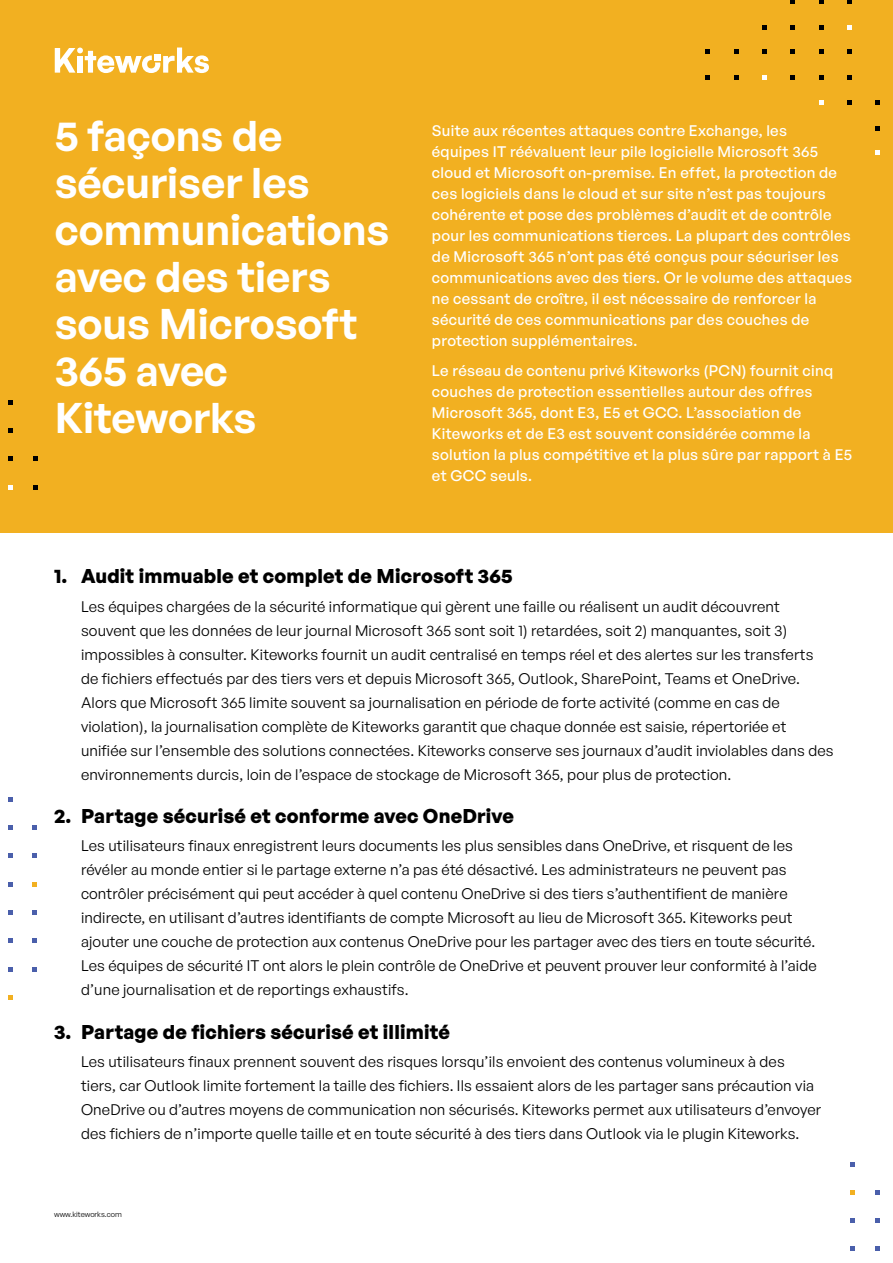
<style>
.page{position:relative;width:893px;height:1263px;background:#fff}
.page>*{position:absolute;margin:0;border:0;box-sizing:border-box;transform-origin:0 0}
.t1{font:600 41.85px/47.1px "General Sans";color:#fff}
.t2{font:700 19.5px "General Sans";letter-spacing:.01em;color:#000}
.t3{font:15px/24px "General Sans";letter-spacing:.01em;color:#000}
.t4{font:500 15px/21px "General Sans";letter-spacing:.02em;color:#fff}
.t5{font:7.5px "General Sans";color:#000}
</style>
<div class="page">
<div style="left:0;top:0;width:893px;height:532px;background:#f2b021"></div>
<svg style="left:55px;top:48px;width:154px;height:25px"></svg>
<svg style="left:875px;top:150px;width:5px;height:5px"></svg>
<svg style="left:875px;top:126px;width:5px;height:4px"></svg>
<svg style="left:875px;top:100px;width:5px;height:5px"></svg>
<svg style="left:790px;top:0;width:5px;height:4px"></svg>
<svg style="left:847px;top:0;width:5px;height:4px"></svg>
<svg style="left:819px;top:0;width:4px;height:4px"></svg>
<svg style="left:762px;top:25px;width:5px;height:5px"></svg>
<svg style="left:847px;top:25px;width:5px;height:5px"></svg>
<svg style="left:790px;top:25px;width:5px;height:5px"></svg>
<svg style="left:819px;top:25px;width:4px;height:5px"></svg>
<svg style="left:705px;top:49px;width:5px;height:5px"></svg>
<svg style="left:762px;top:49px;width:5px;height:5px"></svg>
<svg style="left:734px;top:49px;width:4px;height:5px"></svg>
<svg style="left:790px;top:49px;width:5px;height:5px"></svg>
<svg style="left:847px;top:49px;width:5px;height:5px"></svg>
<svg style="left:819px;top:49px;width:4px;height:5px"></svg>
<svg style="left:705px;top:75px;width:5px;height:4px"></svg>
<svg style="left:734px;top:75px;width:4px;height:4px"></svg>
<svg style="left:762px;top:75px;width:5px;height:4px"></svg>
<svg style="left:790px;top:75px;width:5px;height:4px"></svg>
<svg style="left:819px;top:75px;width:4px;height:4px"></svg>
<svg style="left:847px;top:75px;width:5px;height:4px"></svg>
<svg style="left:847px;top:100px;width:5px;height:5px"></svg>
<svg style="left:819px;top:100px;width:4px;height:5px"></svg>
<svg style="left:875px;top:1218px;width:5px;height:5px"></svg>
<svg style="left:875px;top:1190px;width:5px;height:5px"></svg>
<svg style="left:875px;top:1246px;width:5px;height:5px"></svg>
<svg style="left:850px;top:1162px;width:4px;height:5px"></svg>
<svg style="left:850px;top:1190px;width:4px;height:5px"></svg>
<svg style="left:850px;top:1218px;width:4px;height:5px"></svg>
<svg style="left:850px;top:1246px;width:4px;height:5px"></svg>
<svg style="left:33px;top:485px;width:5px;height:5px"></svg>
<svg style="left:33px;top:457px;width:5px;height:4px"></svg>
<svg style="left:8px;top:400px;width:4px;height:5px"></svg>
<svg style="left:8px;top:485px;width:4px;height:5px"></svg>
<svg style="left:8px;top:428px;width:4px;height:5px"></svg>
<svg style="left:8px;top:457px;width:4px;height:4px"></svg>
<svg style="left:32px;top:910px;width:5px;height:5px"></svg>
<svg style="left:32px;top:882px;width:5px;height:4px"></svg>
<svg style="left:32px;top:853px;width:5px;height:5px"></svg>
<svg style="left:32px;top:825px;width:5px;height:5px"></svg>
<svg style="left:32px;top:938px;width:5px;height:5px"></svg>
<svg style="left:32px;top:967px;width:5px;height:4px"></svg>
<svg style="left:8px;top:910px;width:4px;height:5px"></svg>
<svg style="left:8px;top:882px;width:4px;height:4px"></svg>
<svg style="left:8px;top:853px;width:4px;height:5px"></svg>
<svg style="left:8px;top:825px;width:4px;height:5px"></svg>
<svg style="left:8px;top:798px;width:4px;height:4px"></svg>
<svg style="left:8px;top:938px;width:4px;height:5px"></svg>
<svg style="left:8px;top:995px;width:4px;height:5px"></svg>
<svg style="left:8px;top:967px;width:4px;height:4px"></svg>
<h1 class="t1" style="left:55px;top:111px;width:336px">5 façons de sécuriser les communications avec des tiers sous Microsoft<br>365 avec<br>Kiteworks</h1>
<p class="t4" style="left:432px;top:120px;width:422px">Suite aux récentes attaques contre Exchange, les<br>équipes IT réévaluent leur pile logicielle Microsoft 365 cloud et Microsoft on-premise. En effet, la protection de ces logiciels dans le cloud et sur site n’est pas toujours cohérente et pose des problèmes d’audit et de contrôle pour les communications tierces. La plupart des contrôles de Microsoft 365 n’ont pas été conçus pour sécuriser les communications avec des tiers. Or le volume des attaques ne cessant de croître, il est nécessaire de renforcer la sécurité de ces communications par des couches de protection supplémentaires.</p>
<p class="t4" style="left:432px;top:360px;width:422px">Le réseau de contenu privé Kiteworks (PCN) fournit cinq couches de protection essentielles autour des offres Microsoft 365, dont E3, E5 et GCC. L’association de Kiteworks et de E3 est souvent considérée comme la solution la plus compétitive et la plus sûre par rapport à E5 et GCC seuls.</p>
<h2 class="t2" style="left:54px;top:563px;width:460px">1. Audit immuable et complet de Microsoft 365</h2>
<p class="t3" style="left:81px;top:594px;width:754px">Les équipes chargées de la sécurité informatique qui gèrent une faille ou réalisent un audit découvrent souvent que les données de leur journal Microsoft 365 sont soit 1) retardées, soit 2) manquantes, soit 3) impossibles à consulter. Kiteworks fournit un audit centralisé en temps réel et des alertes sur les transferts de fichiers effectués par des tiers vers et depuis Microsoft 365, Outlook, SharePoint, Teams et OneDrive.<br>Alors que Microsoft 365 limite souvent sa journalisation en période de forte activité (comme en cas de violation), la journalisation complète de Kiteworks garantit que chaque donnée est saisie, répertoriée et unifiée sur l’ensemble des solutions connectées. Kiteworks conserve ses journaux d’audit inviolables dans des environnements durcis, loin de l’espace de stockage de Microsoft 365, pour plus de protection.</p>
<h2 class="t2" style="left:54px;top:803px;width:461px">2. Partage sécurisé et conforme avec OneDrive</h2>
<p class="t3" style="left:81px;top:833px;width:737px">Les utilisateurs finaux enregistrent leurs documents les plus sensibles dans OneDrive, et risquent de les révéler au monde entier si le partage externe n’a pas été désactivé. Les administrateurs ne peuvent pas contrôler précisément qui peut accéder à quel contenu OneDrive si des tiers s’authentifient de manière indirecte, en utilisant d’autres identifiants de compte Microsoft au lieu de Microsoft 365. Kiteworks peut ajouter une couche de protection aux contenus OneDrive pour les partager avec des tiers en toute sécurité.<br>Les équipes de sécurité IT ont alors le plein contrôle de OneDrive et peuvent prouver leur conformité à l’aide d’une journalisation et de reportings exhaustifs.</p>
<h2 class="t2" style="left:54px;top:1019px;width:397px">3. Partage de fichiers sécurisé et illimité</h2>
<p class="t3" style="left:81px;top:1049px;width:742px">Les utilisateurs finaux prennent souvent des risques lorsqu’ils envoient des contenus volumineux à des tiers, car Outlook limite fortement la taille des fichiers. Ils essaient alors de les partager sans précaution via OneDrive ou d’autres moyens de communication non sécurisés. Kiteworks permet aux utilisateurs d’envoyer des fichiers de n’importe quelle taille et en toute sécurité à des tiers dans Outlook via le plugin Kiteworks.</p>
<p class="t5" style="left:54px;top:1209px;width:69px">www.kiteworks.com</p>
</div>
